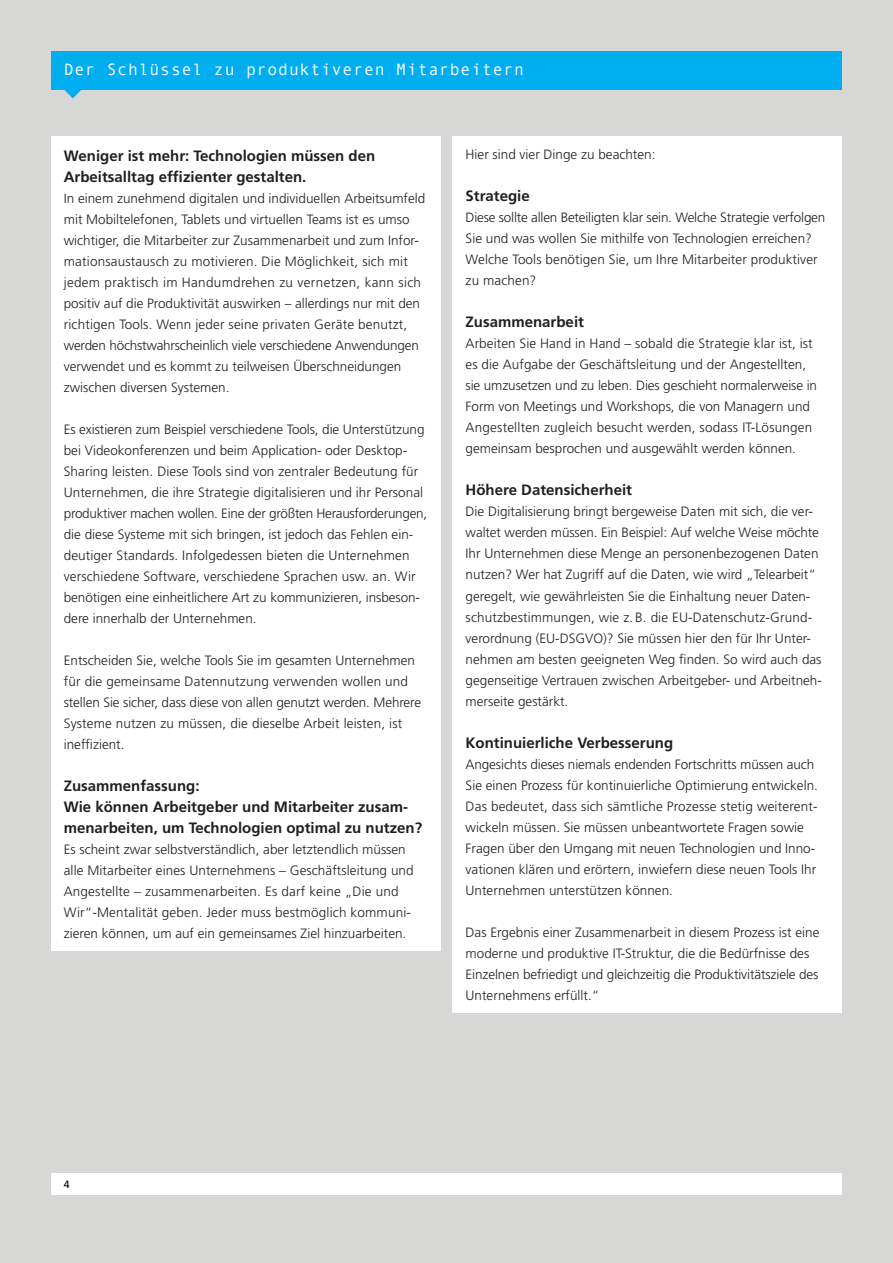
<style>
.page{position:relative;width:893px;height:1263px;background:#d7d7d5}
.page>*{position:absolute;margin:0;border:0;box-sizing:border-box;transform-origin:0 0}
.t1{font:16.5px "Andale Mono";letter-spacing:.05em;color:#fff}
.t2{font:700 15px/21px "Frutiger";color:#231f20}
.t3{font:300 13.5px/21px "Frutiger";color:#231f20}
.t4{font:10.5px "Frutiger";color:#000001}
</style>
<div class="page">
<div style="left:51px;top:1174px;width:791px;height:21px;background:#fff"></div>
<div style="left:51px;top:136px;width:389px;height:814px;background:#fff"></div>
<div style="left:453px;top:136px;width:389px;height:876px;background:#fff"></div>
<div style="left:51px;top:51px;width:791px;height:38px;background:#00aeef"></div>
<svg style="left:64px;top:89px;width:18px;height:9px"></svg>
<p class="t1" style="left:64px;top:59px;width:462px">Der Schlüssel zu produktiveren Mitarbeitern</p>
<p class="t2" style="left:64px;top:145px;width:313px">Weniger ist mehr: Technologien müssen den<br>Arbeitsalltag effizienter gestalten.</p>
<p class="t3" style="left:64px;top:187px;width:363px">In einem zunehmend digitalen und individuellen Arbeitsumfeld mit Mobiltelefonen, Tablets und virtuellen Teams ist es umso wichtiger, die Mitarbeiter zur Zusammenarbeit und zum Infor&shy;mationsaustausch zu motivieren. Die Möglichkeit, sich mit jedem praktisch im Handumdrehen zu vernetzen, kann sich positiv auf die Produktivität auswirken – allerdings nur mit den richtigen Tools. Wenn jeder seine privaten Geräte benutzt, werden höchstwahrscheinlich viele verschiedene Anwendungen verwendet und es kommt zu teilweisen Überschneidungen zwischen diversen Systemen.</p>
<p class="t3" style="left:64px;top:418px;width:365px">Es existieren zum Beispiel verschiedene Tools, die Unterstützung bei Videokonferenzen und beim Application- oder Desktop-Sharing leisten. Diese Tools sind von zentraler Bedeutung für Unternehmen, die ihre Strategie digitalisieren und ihr Personal produktiver machen wollen. Eine der größten Herausforderungen, die diese Systeme mit sich bringen, ist jedoch das Fehlen ein&shy;deutiger Standards. Infolgedessen bieten die Unternehmen verschiedene Software, verschiedene Sprachen usw. an. Wir benötigen eine einheitlichere Art zu kommunizieren, insbeson&shy;dere innerhalb der Unternehmen.</p>
<p class="t3" style="left:64px;top:649px;width:359px">Entscheiden Sie, welche Tools Sie im gesamten Unternehmen für die gemeinsame Datennutzung verwenden wollen und stellen Sie sicher, dass diese von allen genutzt werden. Mehrere Systeme nutzen zu müssen, die dieselbe Arbeit leisten, ist ineffizient.</p>
<p class="t2" style="left:64px;top:775px;width:360px">Zusammenfassung:<br>Wie können Arbeitgeber und Mitarbeiter zusam&shy;menarbeiten, um Technologien optimal zu nutzen?</p>
<p class="t3" style="left:64px;top:838px;width:351px">Es scheint zwar selbstverständlich, aber letztendlich müssen alle Mitarbeiter eines Unternehmens – Geschäftsleitung und Angestellte – zusammenarbeiten. Es darf keine „Die und Wir“-Mentalität geben. Jeder muss bestmöglich kommuni&shy;zieren können, um auf ein gemeinsames Ziel hinzuarbeiten.</p>
<p class="t3" style="left:466px;top:144px;width:191px">Hier sind vier Dinge zu beachten:</p>
<p class="t2" style="left:466px;top:186px;width:66px">Strategie</p>
<p class="t3" style="left:466px;top:207px;width:361px">Diese sollte allen Beteiligten klar sein. Welche Strategie verfolgen Sie und was wollen Sie mithilfe von Technologien erreichen?<br>Welche Tools benötigen Sie, um Ihre Mitarbeiter produktiver zu machen?</p>
<p class="t2" style="left:466px;top:312px;width:120px">Zusammenarbeit</p>
<p class="t3" style="left:466px;top:333px;width:353px">Arbeiten Sie Hand in Hand – sobald die Strategie klar ist, ist es die Aufgabe der Geschäftsleitung und der Angestellten, sie umzusetzen und zu leben. Dies geschieht normalerweise in Form von Meetings und Workshops, die von Managern und Angestellten zugleich besucht werden, sodass IT-Lösungen gemeinsam besprochen und ausgewählt werden können.</p>
<p class="t2" style="left:466px;top:480px;width:168px">Höhere Datensicherheit</p>
<p class="t3" style="left:466px;top:501px;width:358px">Die Digitalisierung bringt bergeweise Daten mit sich, die ver&shy;waltet werden müssen. Ein Beispiel: Auf welche Weise möchte Ihr Unternehmen diese Menge an personenbezogenen Daten nutzen? Wer hat Zugriff auf die Daten, wie wird „Telearbeit“ geregelt, wie gewährleisten Sie die Einhaltung neuer Daten&shy;schutzbestimmungen, wie z. B. die EU-Datenschutz-Grund&shy;verordnung (EU-DSGVO)? Sie müssen hier den für Ihr Unter&shy;nehmen am besten geeigneten Weg finden. So wird auch das gegenseitige Vertrauen zwischen Arbeitgeber- und Arbeitneh&shy;merseite gestärkt.</p>
<p class="t2" style="left:466px;top:732px;width:209px">Kontinuierliche Verbesserung</p>
<p class="t3" style="left:466px;top:753px;width:354px">Angesichts dieses niemals endenden Fortschritts müssen auch Sie einen Prozess für kontinuierliche Optimierung entwickeln.<br>Das bedeutet, dass sich sämtliche Prozesse stetig weiterent&shy;wickeln müssen. Sie müssen unbeantwortete Fragen sowie Fragen über den Umgang mit neuen Technologien und Inno&shy;vationen klären und erörtern, inwiefern diese neuen Tools Ihr Unternehmen unterstützen können.</p>
<p class="t3" style="left:466px;top:921px;width:355px">Das Ergebnis einer Zusammenarbeit in diesem Prozess ist eine moderne und produktive IT-Struktur, die die Bedürfnisse des Einzelnen befriedigt und gleichzeitig die Produktivitätsziele des Unternehmens erfüllt.“</p>
<p class="t4" style="left:64px;top:1178px;width:7px">4</p>
</div>
